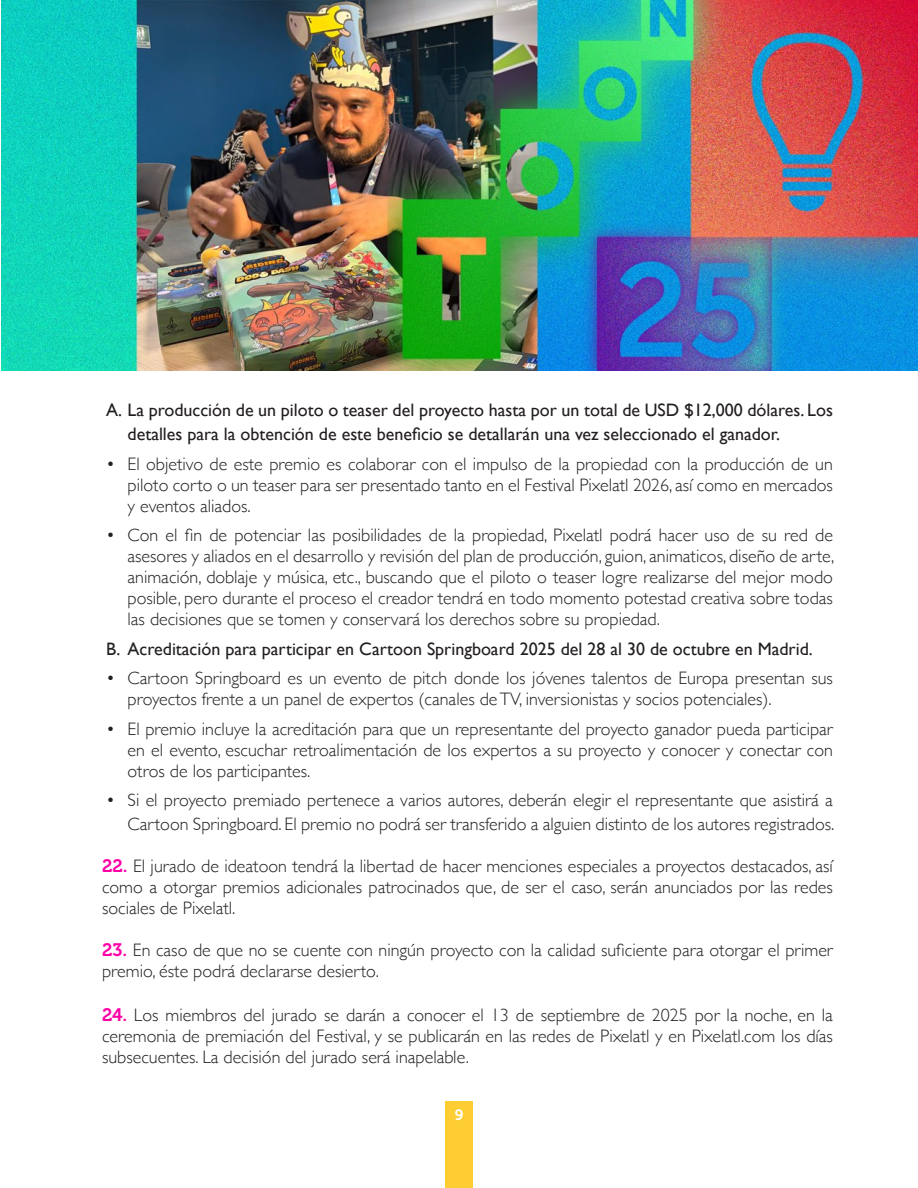
<style>
.page{position:relative;width:918px;height:1188px;background:#fff}
.page>*{position:absolute;margin:0;border:0;box-sizing:border-box;transform-origin:0 0}
.numeros{font:300 18px/21px "Gill Sans";color:#231f20;text-align:justify}
.t1{font:18px/24px "Gill Sans";color:#231f20}
.t2{font:15px "Museo 700";color:#fff}
.s1{font-family:"Museo 700";font-weight:400;color:#ff00a7}
</style>
<div class="page">
<div style="left:445px;top:1101px;width:28px;height:87px;background:#fecd33"></div>
<img style="left:1px;top:0;width:917px;height:370px">
<p class="t1" style="left:128px;top:398px;width:707px;text-indent:-21px">A. La producción de un piloto o teaser del proyecto hasta por un total de USD $12,000 dólares. Los detalles para la obtención de este beneficio se detallarán una vez seleccionado el ganador.</p>
<p class="numeros" style="left:128px;top:453px;width:707px;text-indent:-21px">• El objetivo de este premio es colaborar con el impulso de la propiedad con la producción de un piloto corto o un teaser para ser presentado tanto en el Festival Pixelatl 2026, así como en mercados y eventos aliados.</p>
<p class="numeros" style="left:128px;top:524px;width:708px;text-indent:-21px">• Con el fin de potenciar las posibilidades de la propiedad, Pixelatl podrá hacer uso de su red de asesores y aliados en el desarrollo y revisión del plan de producción, guion, animaticos, diseño de arte, animación, doblaje y música, etc., buscando que el piloto o teaser logre realizarse del mejor modo posible, pero durante el proceso el creador tendrá en todo momento potestad creativa sobre todas las decisiones que se tomen y conservará los derechos sobre su propiedad.</p>
<p class="t1" style="left:106px;top:637px;width:708px">B. Acreditación para participar en Cartoon Springboard 2025 del 28 al 30 de octubre en Madrid.</p>
<p class="numeros" style="left:128px;top:667px;width:707px;text-indent:-21px">• Cartoon Springboard es un evento de pitch donde los jóvenes talentos de Europa presentan sus proyectos frente a un panel de expertos (canales de TV, inversionistas y socios potenciales).</p>
<p class="numeros" style="left:128px;top:718px;width:707px;text-indent:-21px">• El premio incluye la acreditación para que un representante del proyecto ganador pueda participar en el evento, escuchar retroalimentación de los expertos a su proyecto y conocer y conectar con otros de los participantes.</p>
<p class="numeros" style="left:106px;top:788px;width:730px;line-height:24px;text-align:right">• Si el proyecto premiado pertenece a varios autores, deberán elegir el representante que asistirá a<br>Cartoon Springboard. El premio no podrá ser transferido a alguien distinto de los autores registrados.</p>
<p class="numeros" style="left:102px;top:855px;width:732px"><span class="s1">22.</span> El jurado de ideatoon tendrá la libertad de hacer menciones especiales a proyectos destacados, así como a otorgar premios adicionales patrocinados que, de ser el caso, serán anunciados por las redes sociales de Pixelatl.</p>
<p class="numeros" style="left:102px;top:939px;width:732px"><span class="s1">23.</span> En caso de que no se cuente con ningún proyecto con la calidad suficiente para otorgar el primer premio, éste podrá declararse desierto.</p>
<p class="numeros" style="left:102px;top:1004px;width:732px"><span class="s1">24.</span> Los miembros del jurado se darán a conocer el 13 de septiembre de 2025 por la noche, en la ceremonia de premiación del Festival, y se publicarán en las redes de Pixelatl y en Pixelatl.com los días subsecuentes. La decisión del jurado será inapelable.</p>
<p class="t2" style="left:455px;top:1107px;width:10px">9</p>
</div>
